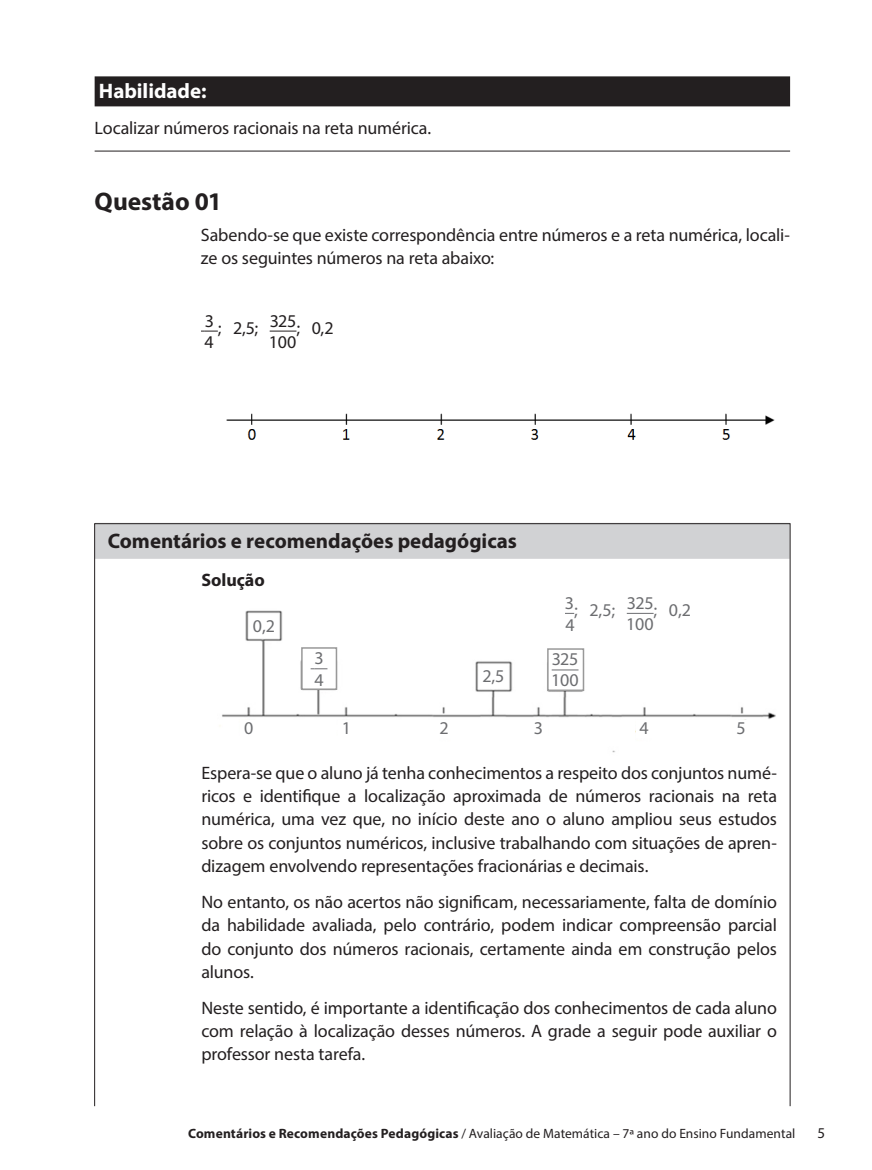
<style>
.page{position:relative;width:872px;height:1170px;background:#fff}
.page>*{position:absolute;margin:0;border:0;box-sizing:border-box;transform-origin:0 0}
.t1{font:700 25.5px "Myriad Pro";letter-spacing:-.005em;color:#231f20}
.t2{font:700 21px "Myriad Pro";color:#231f20}
.t3{font:700 21px "Myriad Pro";color:#fff}
.t4{font:18px/23.2px "Myriad Pro";letter-spacing:-.01em;color:#231f20;text-align:justify}
.t5{font:18px/21.5px "Myriad Pro";letter-spacing:-.005em;color:#6c6d70}
.t6{font:700 18px "Myriad Pro";color:#231f20}
.t7{font:15px "Myriad Pro";color:#231f20}
.t8{font:13.5px "Myriad Pro";letter-spacing:.005em;color:#231f20}
.s1{font-weight:700}
</style>
<div class="page">
<div style="left:95px;top:76px;width:695px;height:30px;background:#231f20"></div>
<hr style="left:95px;top:151px;width:695px;height:1px;background:#231f20">
<svg style="left:201px;top:330px;width:17px;height:1px"></svg>
<svg style="left:270px;top:330px;width:26px;height:1px"></svg>
<img style="left:226px;top:413px;width:549px;height:27px">
<div style="left:95px;top:522px;width:694px;height:36px;background:#d1d2d4"></div>
<img style="left:219px;top:610px;width:557px;height:143px">
<svg style="left:627px;top:613px;width:26px;height:1px"></svg>
<div style="left:250px;top:615px;width:27px;height:22px;background:#fff"></div>
<div style="left:241px;top:720px;width:17px;height:17px;background:#fff"></div>
<div style="left:338px;top:720px;width:17px;height:17px;background:#fff"></div>
<div style="left:436px;top:720px;width:17px;height:17px;background:#fff"></div>
<div style="left:530px;top:720px;width:17px;height:17px;background:#fff"></div>
<div style="left:636px;top:720px;width:17px;height:17px;background:#fff"></div>
<div style="left:733px;top:720px;width:17px;height:17px;background:#fff"></div>
<div style="left:479px;top:665px;width:28px;height:22px;background:#fff"></div>
<div style="left:301px;top:647px;width:36px;height:43px;background:#fff;border:2px solid #999"></div>
<div style="left:547px;top:648px;width:37px;height:43px;background:#fff;border:2px solid #999"></div>
<svg style="left:311px;top:668px;width:16px;height:1px"></svg>
<svg style="left:551px;top:669px;width:27px;height:1px"></svg>
<p class="t3" style="left:99px;top:77px;width:109px">Habilidade:</p>
<p class="t4" style="left:95px;top:116px;width:338px">Localizar números racionais na reta numérica.</p>
<h1 class="t1" style="left:95px;top:185px;width:129px">Questão 01</h1>
<p class="t4" style="left:201px;top:223px;width:590px;line-height:22.5px">Sabendo-se que existe correspondência entre números e a reta numérica, locali&shy;ze os seguintes números na reta abaixo:</p>
<p class="t4" style="left:204px;top:321px;width:131px;line-height:13.5px">3 ; 2,5; 325; 0,2<br>4</p>
<p class="t4" style="left:269px;top:330px;width:29px">100</p>
<p class="t2" style="left:108px;top:527px;width:410px">Comentários e recomendações pedagógicas</p>
<p class="t6" style="left:201px;top:568px;width:65px">Solução</p>
<p class="t5" style="left:565px;top:599px;width:127px">3; 2,5; 325; 0,2</p>
<p class="t5" style="left:253px;top:614px;width:24px">0,2</p>
<p class="t5" style="left:565px;top:613px;width:11px">4</p>
<p class="t5" style="left:626px;top:613px;width:29px">100</p>
<p class="t5" style="left:482px;top:665px;width:24px">2,5</p>
<p class="t5" style="left:314px;top:647px;width:11px">3<br>4</p>
<p class="t5" style="left:551px;top:648px;width:29px;line-height:20.7px">325<br>100</p>
<p class="t5" style="left:244px;top:716px;width:11px">0</p>
<p class="t5" style="left:342px;top:716px;width:11px">1</p>
<p class="t5" style="left:439px;top:716px;width:11px">2</p>
<p class="t5" style="left:534px;top:716px;width:11px">3</p>
<p class="t5" style="left:639px;top:716px;width:11px">4</p>
<p class="t5" style="left:736px;top:716px;width:11px">5</p>
<p class="t4" style="left:201px;top:761px;width:577px">Espera-se que o aluno já tenha conhecimentos a respeito dos conjuntos numé&shy;ricos e identifique a localização aproximada de números racionais na reta numérica, uma vez que, no início deste ano o aluno ampliou seus estudos sobre os conjuntos numéricos, inclusive trabalhando com situações de apren&shy;dizagem envolvendo representações fracionárias e decimais.</p>
<p class="t4" style="left:201px;top:890px;width:577px">No entanto, os não acertos não significam, necessariamente, falta de domínio da habilidade avaliada, pelo contrário, podem indicar compreensão parcial do conjunto dos números racionais, certamente ainda em construção pelos alunos.</p>
<p class="t4" style="left:201px;top:995px;width:577px">Neste sentido, é importante a identificação dos conhecimentos de cada aluno com relação à localização desses números. A grade a seguir pode auxiliar o professor nesta tarefa.</p>
<p class="t8" style="left:188px;top:1124px;width:609px"><span class="s1">Comentários e Recomendações Pedagógicas</span> / Avaliação de Matemática – 7ª ano do Ensino Fundamental</p>
<p class="t7" style="left:817px;top:1123px;width:9px">5</p>
</div>
